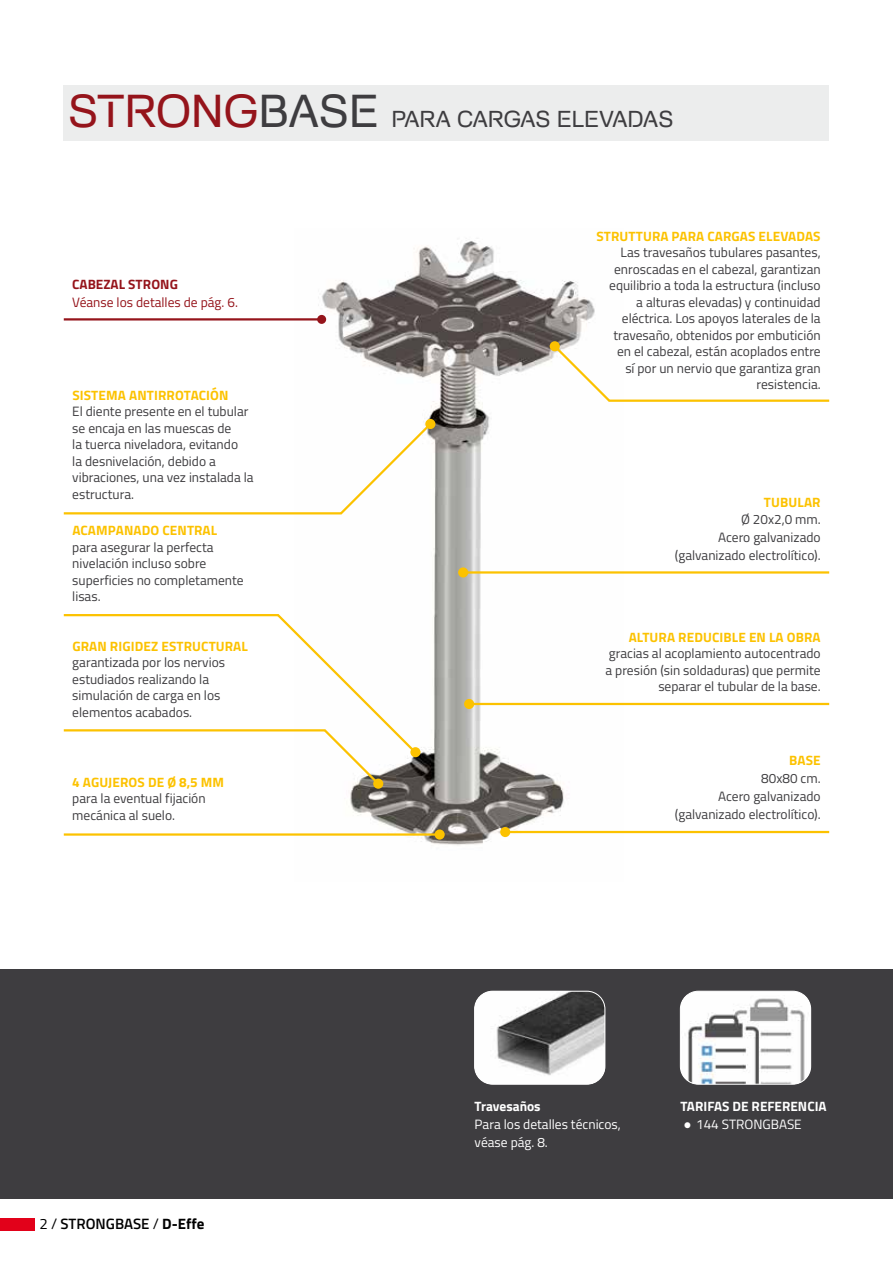
<style>
.page{position:relative;width:893px;height:1263px;background:#fff}
.page>*{position:absolute;margin:0;border:0;box-sizing:border-box;transform-origin:0 0}
.t1{font:22.5px "Foobar Pro";color:#3e3d40}
.t2{font:600 15px "Titillium Web";color:#000}
.t3{font:13.5px/16.5px "Titillium Web";color:#3e3d40;text-align:right}
.t4{font:700 13.5px "Titillium Web";letter-spacing:.01em;color:#fcc200}
.t5{font:13.5px/18px "Titillium Web";color:#fff}
.t6{font:700 13.5px "Titillium Web";color:#fff}
.t7{font:13.5px "Titillium Web";color:#95141b}
.t8{font:700 13.5px "Titillium Web";color:#95141b}
.s1{font-size:45px;color:#95141b}
.s2{font-size:45px}
.s3{font-weight:400}
.s4{font-weight:700}
.s5{font-family:"Verdana";font-weight:700}
</style>
<div class="page">
<div style="left:0;top:1218px;width:35px;height:13px;background:#e2011a"></div>
<img style="left:295px;top:238px;width:328px;height:608px">
<div style="left:0;top:969px;width:893px;height:230px;background:#3e3d40"></div>
<div style="left:500px;top:827px;width:10px;height:10px;background:#fcc200;border-radius:50%"></div>
<hr style="left:505px;top:831px;width:324px;height:2px;background:#fcc200">
<div style="left:464px;top:699px;width:10px;height:10px;background:#fcc200;border-radius:50%"></div>
<hr style="left:468px;top:703px;width:361px;height:2px;background:#fcc200">
<div style="left:458px;top:567px;width:10px;height:10px;background:#fcc200;border-radius:50%"></div>
<hr style="left:463px;top:571px;width:366px;height:3px;background:#fcc200">
<svg style="left:295px;top:756px;width:87px;height:31px"></svg>
<div style="left:373px;top:779px;width:10px;height:10px;background:#fcc200;border-radius:50%"></div>
<div style="left:435px;top:829px;width:10px;height:10px;background:#fcc200;border-radius:50%"></div>
<hr style="left:64px;top:833px;width:377px;height:3px;background:#fcc200">
<svg style="left:63px;top:613px;width:356px;height:143px"></svg>
<div style="left:410px;top:747px;width:10px;height:10px;background:#fcc200;border-radius:50%"></div>
<svg style="left:63px;top:422px;width:370px;height:94px"></svg>
<div style="left:425px;top:419px;width:10px;height:10px;background:#fcc200;border-radius:50%"></div>
<svg style="left:551px;top:343px;width:279px;height:60px"></svg>
<div style="left:550px;top:341px;width:10px;height:10px;background:#fcc200;border-radius:50%"></div>
<img style="left:475px;top:991px;width:130px;height:93px">
<div style="left:474px;top:991px;width:131px;height:93px;border:1px solid #fff;border-radius:18px"></div>
<img style="left:681px;top:995px;width:130px;height:89px">
<div style="left:680px;top:991px;width:131px;height:93px;border:1px solid #fff;border-radius:18px"></div>
<div style="left:64px;top:85px;width:765px;height:55px;background:#eceded"></div>
<div style="left:317px;top:315px;width:9px;height:9px;background:#95141b;border-radius:50%"></div>
<hr style="left:64px;top:318px;width:256px;height:2px;background:#95141b">
<h1 class="t1" style="left:68px;top:106px;width:607px"><span class="s1">STRONG</span><span class="s2">BASE</span> PARA CARGAS ELEVADAS</h1>
<p class="t8" style="left:72px;top:274px;width:107px">CABEZAL STRONG</p>
<p class="t7" style="left:72px;top:292px;width:167px">Véanse los detalles de pág. 6.</p>
<p class="t4" style="left:72px;top:385px;width:158px">SISTEMA ANTIRROTACIÓN</p>
<p class="t3" style="left:72px;top:403px;width:183px;text-align:left">El diente presente en el tubular se encaja en las muescas de<br>la tuerca niveladora, evitando<br>la desnivelación, debido a vibraciones, una vez instalada la estructura.</p>
<p class="t4" style="left:72px;top:520px;width:146px">ACAMPANADO CENTRAL</p>
<p class="t3" style="left:72px;top:538px;width:173px;text-align:left">para asegurar la perfecta nivelación incluso sobre superficies no completamente lisas.</p>
<p class="t4" style="left:72px;top:635px;width:177px">GRAN RIGIDEZ ESTRUCTURAL</p>
<p class="t3" style="left:72px;top:653px;width:154px;text-align:left">garantizada por los nervios estudiados realizando la simulación de carga en los elementos acabados.</p>
<p class="t4" style="left:72px;top:772px;width:153px">4 AGUJEROS DE Ø 8,5 MM</p>
<p class="t3" style="left:72px;top:789px;width:135px;text-align:left">para la eventual fijación mecánica al suelo.</p>
<p class="t2" style="left:39px;top:1213px;width:167px"><span class="s3">2 /</span> STRONGBASE <span class="s3">/</span> <span class="s4">D-Effe</span></p>
<p class="t4" style="left:596px;top:225px;width:226px">STRUTTURA PARA CARGAS ELEVADAS</p>
<p class="t3" style="left:609px;top:243px;width:213px">Las travesaños tubulares pasantes, enroscadas en el cabezal, garantizan equilibrio a toda la estructura (incluso a alturas elevadas) y continuidad eléctrica. Los apoyos laterales de la travesaño, obtenidos por embutición en el cabezal, están acoplados entre sí por un nervio que garantiza gran resistencia.</p>
<p class="t4" style="left:764px;top:492px;width:58px">TUBULAR</p>
<p class="t3" style="left:675px;top:509px;width:147px;line-height:18px">Ø 20x2,0 mm.<br>Acero galvanizado (galvanizado electrolítico).</p>
<p class="t4" style="left:629px;top:627px;width:193px">ALTURA REDUCIBLE EN LA OBRA</p>
<p class="t3" style="left:606px;top:644px;width:217px">gracias al acoplamiento autocentrado a presión (sin soldaduras) que permite separar el tubular de la base.</p>
<p class="t4" style="left:789px;top:750px;width:33px">BASE</p>
<p class="t3" style="left:675px;top:769px;width:147px;line-height:18px">80x80 cm.<br>Acero galvanizado (galvanizado electrolítico).</p>
<p class="t6" style="left:475px;top:1096px;width:68px">Travesaños</p>
<p class="t5" style="left:475px;top:1114px;width:148px">Para los detalles técnicos, véase pág. 8.</p>
<p class="t6" style="left:680px;top:1096px;width:148px">TARIFAS DE REFERENCIA</p>
<p class="t5" style="left:683px;top:1114px;width:120px"><span class="s5">●</span> 144 STRONGBASE</p>
</div>
